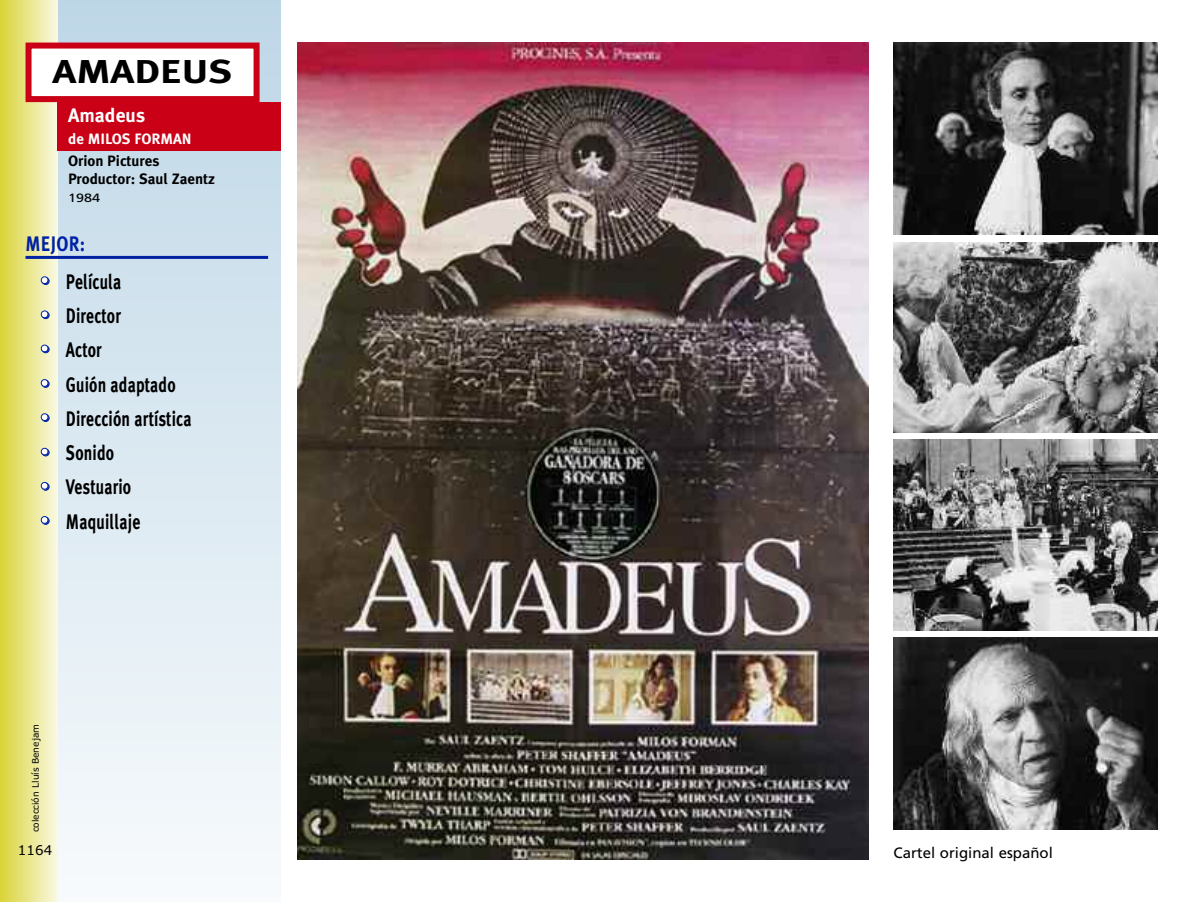
<style>
.page{position:relative;width:1200px;height:902px;background:#fff}
.page>*{position:absolute;margin:0;border:0;box-sizing:border-box;transform-origin:0 0}
.t1{font:700 33px "Meta Plus";letter-spacing:-.01em;color:#000;scale:1.25 1}
.t2{font:700 21px/34.2px "Meta Plus";letter-spacing:.01em;color:#000;scale:.75 1}
.t3{font:700 21px "Meta Plus";letter-spacing:.01em;color:#0022a3;scale:.85 1}
.t4{font:700 19.5px "Meta Plus";color:#fff}
.t5{font:800 18px/34.2px "Futura";color:#fff;text-align:justify}
.t6{font:700 15px/18px "Meta Plus";color:#000}
.t7{font:15px "Frutiger";color:#000}
.t8{font:700 15px "Meta Plus";color:#fff}
.t9{font:13.5px "Verdana";color:#000}
.t10{font:12px "Frutiger";color:#000;scale:1.2 1}
.t11{font:9px "Verdana";color:#000}
</style>
<div class="page">
<div style="left:0;top:0;width:281px;height:901px;background:linear-gradient(to bottom,#bdd6e6,#f8fbfd)"></div>
<div style="left:0;top:0;width:57px;height:901px;background:linear-gradient(to right,#dad337,#f9f8e0)"></div>
<div style="left:32px;top:49px;width:221px;height:47px;background:#fff"></div>
<div style="left:26px;top:43px;width:233px;height:59px;border:6px solid #ca0016"></div>
<div style="left:57px;top:102px;width:224px;height:49px;background:#ca0016"></div>
<hr style="left:26px;top:256px;width:242px;height:3px;background:#0022a3">
<img style="left:298px;top:43px;width:569px;height:816px">
<img style="left:893px;top:43px;width:264px;height:191px">
<img style="left:893px;top:242px;width:264px;height:190px">
<img style="left:893px;top:439px;width:264px;height:191px">
<img style="left:893px;top:638px;width:264px;height:191px">
<h1 class="t1" style="left:53px;top:52px;width:145px">AMADEUS</h1>
<p class="t4" style="left:68px;top:103px;width:79px">Amadeus</p>
<p class="t8" style="left:68px;top:130px;width:125px">de MILOS FORMAN</p>
<p class="t6" style="left:68px;top:152px;width:148px">Orion Pictures<br>Productor: Saul Zaentz</p>
<p class="t10" style="left:68px;top:193px;width:28px">1984</p>
<p class="t3" style="left:26px;top:231px;width:72px">MEJOR:</p>
<p class="t5" style="left:37px;top:264px;width:16px">• • • • • • • •</p>
<p class="t2" style="left:66px;top:264px;width:169px">Película<br>Director<br>Actor<br>Guión adaptado<br>Dirección artística<br>Sonido<br>Vestuario<br>Maquillaje</p>
<p class="t11" style="left:30px;top:832px;width:110px;rotate:-90deg">colección Lluís Benejam</p>
<p class="t9" style="left:18px;top:841px;width:36px">1164</p>
<p class="t7" style="left:893px;top:846px;width:161px">Cartel original español</p>
</div>
